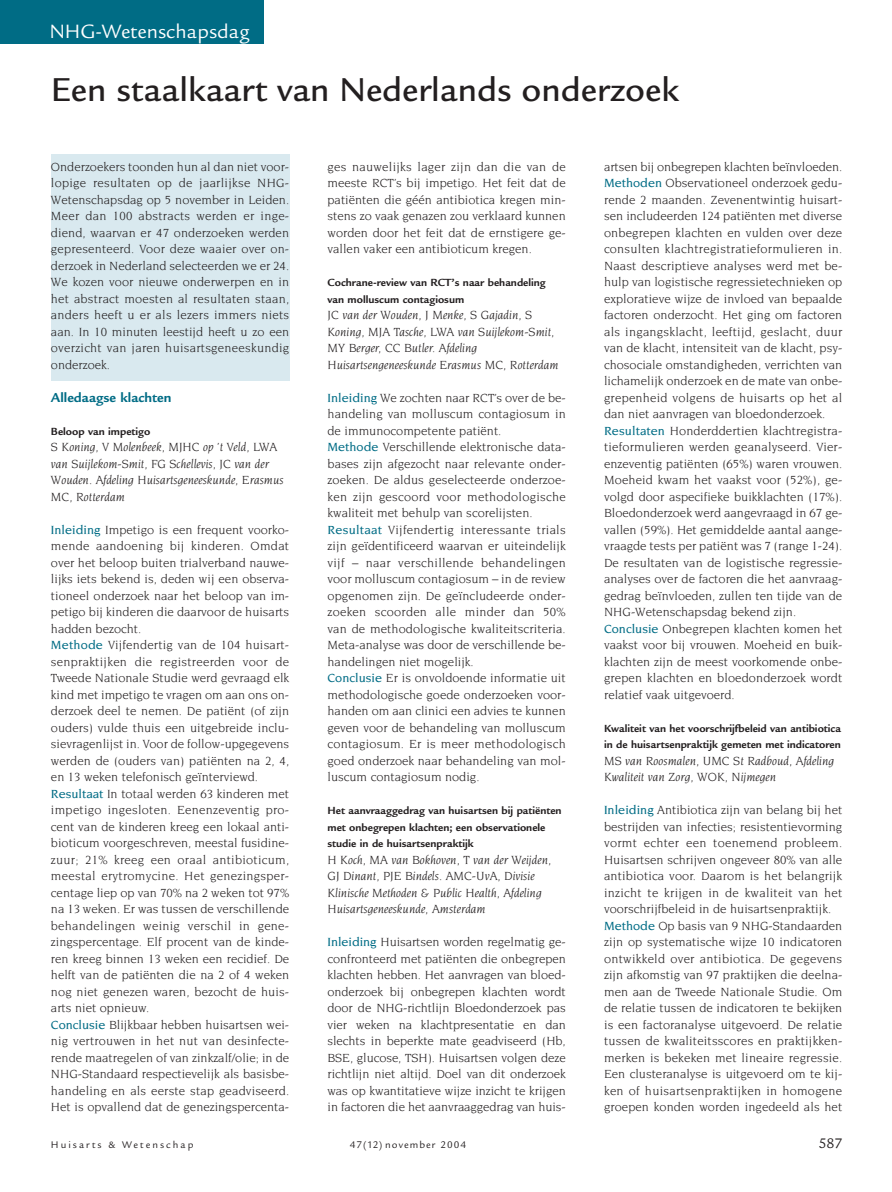
<style>
.page{position:relative;width:892px;height:1192px;background:#fff}
.page>*{position:absolute;margin:0;border:0;box-sizing:border-box;transform-origin:0 0}
.t1{font:500 36px "Legacy Sans";color:#231f20}
.t2{font:21px "Legacy Sans";color:#fff}
.t3{font:15px "Legacy Sans";color:#231f20}
.t4{font:700 14.25px "Legacy Sans";color:#006c85}
.t5{font:12.75px/16.5px "Novarese";color:#231f20}
.t6{font:italic 12.75px/16.5px "Novarese";color:#231f20}
.t7{font:700 11.25px/16.5px "Legacy Sans";color:#231f20}
.t8{font:10.5px "Legacy Sans";letter-spacing:.19em;color:#231f20}
.t9{font:10.5px "Legacy Sans";letter-spacing:.1em;color:#231f20}
.s1{font-weight:500;color:#006c85}
</style>
<div class="page">
<svg style="left:0;top:0;width:290px;height:381px"></svg>
<h2 class="t2" style="left:50px;top:23px;width:201px">NHG-Wetenschapsdag</h2>
<h1 class="t1" style="left:51px;top:75px;width:629px">Een staalkaart van Nederlands onderzoek</h1>
<p class="t5" style="left:51px;top:159px;width:240px;text-align:justify">Onderzoekers toonden hun al dan niet voor&shy;lopige resultaten op de jaarlijkse NHG-Wetenschapsdag op 5 november in Leiden.<br>Meer dan 100 abstracts werden er inge&shy;diend, waarvan er 47 onderzoeken werden gepresenteerd. Voor deze waaier over on&shy;derzoek in Nederland selecteerden we er 24.<br>We kozen voor nieuwe onderwerpen en in het abstract moesten al resultaten staan, anders heeft u er als lezers immers niets aan. In 10 minuten leestijd heeft u zo een overzicht van jaren huisartsgeneeskundig onderzoek.</p>
<p class="t4" style="left:51px;top:392px;width:122px">Alledaagse klachten</p>
<p class="t7" style="left:51px;top:424px;width:101px">Beloop van impetigo</p>
<p class="t6" style="left:51px;top:440px;width:234px">S Koning, V Molenbeek, MJHC op ’t Veld, LWA van Suijlekom-Smit, FG Schellevis, JC van der Wouden. Afdeling Huisartsgeneeskunde, Erasmus MC, Rotterdam</p>
<p class="t5" style="left:51px;top:522px;width:240px"><span class="s1">Inleiding</span> Impetigo is een frequent voorko&shy;mende aandoening bij kinderen. Omdat over het beloop buiten trialverband nauwe&shy;lijks iets bekend is, deden wij een observa&shy;tioneel onderzoek naar het beloop van im&shy;petigo bij kinderen die daarvoor de huisarts hadden bezocht.<br><span class="s1">Methode</span> Vijfendertig van de 104 huisart&shy;senpraktijken die registreerden voor de Tweede Nationale Studie werd gevraagd elk kind met impetigo te vragen om aan ons on&shy;derzoek deel te nemen. De patiënt (of zijn ouders) vulde thuis een uitgebreide inclu&shy;sievragenlijst in. Voor de follow-upgegevens werden de (ouders van) patiënten na 2, 4, en 13 weken telefonisch geïnterviewd.<br><span class="s1">Resultaat</span> In totaal werden 63 kinderen met impetigo ingesloten. Eenenzeventig pro&shy;cent van de kinderen kreeg een lokaal anti&shy;bioticum voorgeschreven, meestal fusidine&shy;zuur; 21% kreeg een oraal antibioticum, meestal erytromycine. Het genezingsper&shy;centage liep op van 70% na 2 weken tot 97% na 13 weken. Er was tussen de verschillende behandelingen weinig verschil in gene&shy;zingspercentage. Elf procent van de kinde&shy;ren kreeg binnen 13 weken een recidief. De helft van de patiënten die na 2 of 4 weken nog niet genezen waren, bezocht de huis&shy;arts niet opnieuw.<br><span class="s1">Conclusie</span> Blijkbaar hebben huisartsen wei&shy;nig vertrouwen in het nut van desinfecte&shy;rende maatregelen of van zinkzalf/olie; in de NHG-Standaard respectievelijk als basisbe&shy;handeling en als eerste stap geadviseerd.<br>Het is opvallend dat de genezingspercenta-</p>
<p class="t5" style="left:327px;top:159px;width:240px;text-align:justify">ges nauwelijks lager zijn dan die van de meeste RCT’s bij impetigo. Het feit dat de patiënten die géén antibiotica kregen min&shy;stens zo vaak genazen zou verklaard kunnen worden door het feit dat de ernstigere ge&shy;vallen vaker een antibioticum kregen.</p>
<p class="t7" style="left:327px;top:275px;width:220px">Cochrane-review van RCT’s naar behandeling van molluscum contagiosum</p>
<p class="t6" style="left:327px;top:308px;width:233px">JC van der Wouden, J Menke, S Gajadin, S Koning, MJA Tasche, LWA van Suijlekom-Smit, MY Berger, CC Butler. Afdeling Huisartsengeneeskunde Erasmus MC, Rotterdam</p>
<p class="t5" style="left:327px;top:390px;width:240px"><span class="s1">Inleiding</span> We zochten naar RCT’s over de be&shy;handeling van molluscum contagiosum in de immunocompetente patiënt.<br><span class="s1">Methode</span> Verschillende elektronische data&shy;bases zijn afgezocht naar relevante onder&shy;zoeken. De aldus geselecteerde onderzoe&shy;ken zijn gescoord voor methodologische kwaliteit met behulp van scorelijsten.<br><span class="s1">Resultaat</span> Vijfendertig interessante trials zijn geïdentificeerd waarvan er uiteindelijk vijf – naar verschillende behandelingen voor molluscum contagiosum – in de review opgenomen zijn. De geïncludeerde onder&shy;zoeken scoorden alle minder dan 50% van de methodologische kwaliteitscriteria.<br>Meta-analyse was door de verschillende be&shy;handelingen niet mogelijk.<br><span class="s1">Conclusie</span> Er is onvoldoende informatie uit methodologische goede onderzoeken voor&shy;handen om aan clinici een advies te kunnen geven voor de behandeling van molluscum contagiosum. Er is meer methodologisch goed onderzoek naar behandeling van mol&shy;luscum contagiosum nodig.</p>
<p class="t7" style="left:327px;top:803px;width:236px">Het aanvraaggedrag van huisartsen bij patiënten met onbegrepen klachten; een observationele studie in de huisartsenpraktijk</p>
<p class="t6" style="left:327px;top:852px;width:225px">H Koch, MA van Bokhoven, T van der Weijden, GJ Dinant, PJE Bindels. AMC-UvA, Divisie Klinische Methoden &amp; Public Health, Afdeling Huisartsgeneeskunde, Amsterdam</p>
<p class="t5" style="left:327px;top:934px;width:240px;text-align:justify"><span class="s1">Inleiding</span> Huisartsen worden regelmatig ge&shy;confronteerd met patiënten die onbegrepen klachten hebben. Het aanvragen van bloed&shy;onderzoek bij onbegrepen klachten wordt door de NHG-richtlijn Bloedonderzoek pas vier weken na klachtpresentatie en dan slechts in beperkte mate geadviseerd (Hb, BSE, glucose, TSH). Huisartsen volgen deze richtlijn niet altijd. Doel van dit onderzoek was op kwantitatieve wijze inzicht te krijgen in factoren die het aanvraaggedrag van huis-</p>
<p class="t5" style="left:604px;top:159px;width:240px">artsen bij onbegrepen klachten beïnvloeden.<br><span class="s1">Methoden</span> Observationeel onderzoek gedu&shy;rende 2 maanden. Zevenentwintig huisart&shy;sen includeerden 124 patiënten met diverse onbegrepen klachten en vulden over deze consulten klachtregistratieformulieren in.<br>Naast descriptieve analyses werd met be&shy;hulp van logistische regressietechnieken op exploratieve wijze de invloed van bepaalde factoren onderzocht. Het ging om factoren als ingangsklacht, leeftijd, geslacht, duur van de klacht, intensiteit van de klacht, psy&shy;chosociale omstandigheden, verrichten van lichamelijk onderzoek en de mate van onbe&shy;grepenheid volgens de huisarts op het al dan niet aanvragen van bloedonderzoek.<br><span class="s1">Resultaten</span> Honderddertien klachtregistra&shy;tieformulieren werden geanalyseerd. Vier&shy;enzeventig patiënten (65%) waren vrouwen.<br>Moeheid kwam het vaakst voor (52%), ge&shy;volgd door aspecifieke buikklachten (17%).<br>Bloedonderzoek werd aangevraagd in 67 ge&shy;vallen (59%). Het gemiddelde aantal aange&shy;vraagde tests per patiënt was 7 (range 1-24).<br>De resultaten van de logistische regressie&shy;analyses over de factoren die het aanvraag&shy;gedrag beïnvloeden, zullen ten tijde van de NHG-Wetenschapsdag bekend zijn.<br><span class="s1">Conclusie</span> Onbegrepen klachten komen het vaakst voor bij vrouwen. Moeheid en buik&shy;klachten zijn de meest voorkomende onbe&shy;grepen klachten en bloedonderzoek wordt relatief vaak uitgevoerd.</p>
<p class="t7" style="left:604px;top:721px;width:238px">Kwaliteit van het voorschrijfbeleid van antibiotica in de huisartsenpraktijk gemeten met indicatoren</p>
<p class="t6" style="left:604px;top:753px;width:231px">MS van Roosmalen, UMC St Radboud, Afdeling<br>Kwaliteit van Zorg, WOK, Nijmegen</p>
<p class="t5" style="left:604px;top:802px;width:240px"><span class="s1">Inleiding</span> Antibiotica zijn van belang bij het bestrijden van infecties; resistentievorming vormt echter een toenemend probleem.<br>Huisartsen schrijven ongeveer 80% van alle antibiotica voor. Daarom is het belangrijk inzicht te krijgen in de kwaliteit van het voorschrijfbeleid in de huisartsenpraktijk.<br><span class="s1">Methode</span> Op basis van 9 NHG-Standaarden zijn op systematische wijze 10 indicatoren ontwikkeld over antibiotica. De gegevens zijn afkomstig van 97 praktijken die deelna&shy;men aan de Tweede Nationale Studie. Om de relatie tussen de indicatoren te bekijken is een factoranalyse uitgevoerd. De relatie tussen de kwaliteitsscores en praktijkken&shy;merken is bekeken met lineaire regressie.<br>Een clusteranalyse is uitgevoerd om te kij&shy;ken of huisartsenpraktijken in homogene groepen konden worden ingedeeld als het</p>
<p class="t8" style="left:51px;top:1140px;width:144px">Huisarts &amp; Wetenschap</p>
<p class="t9" style="left:350px;top:1140px;width:118px">47(12) november 2004</p>
<p class="t3" style="left:818px;top:1138px;width:26px">587</p>
</div>
